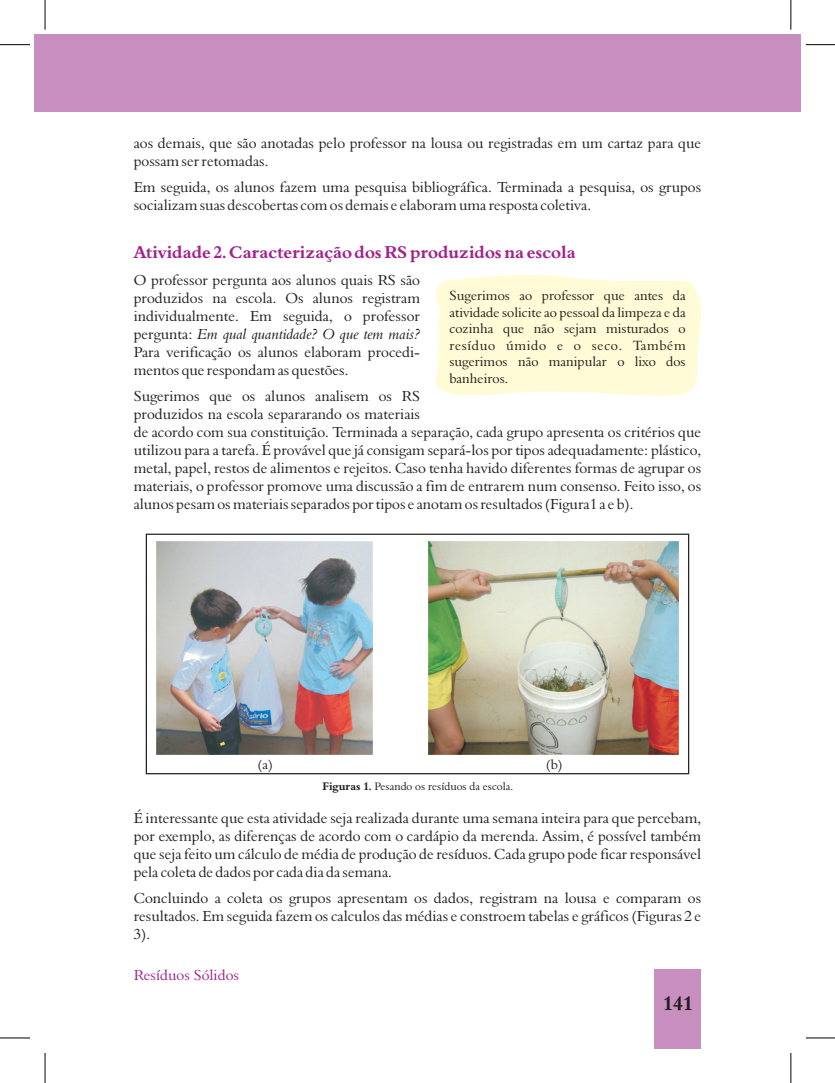
<style>
.page{position:relative;width:835px;height:1083px;background:#fff}
.page>*{position:absolute;margin:0;border:0;box-sizing:border-box;transform-origin:0 0}
.t1{font:20px "Aldine 401 BT Roman A,Bold";color:#231f20}
.t2{font:17.5px "Aldine 401 BT Roman A,Bold";color:#a2238e}
.t3{font:15px/18px "Aldine 401 BT Roman A";color:#231f20}
.t4{font:15px "Aldine 401 BT Roman A,Italic";color:#231f20}
.t5{font:15px "Aldine 401 BT Roman A";color:#a2238e}
.t6{font:13.75px/16.5px "Aldine 401 BT Roman A";color:#231f20;text-align:justify}
.t7{font:11.25px "Aldine 401 BT Roman A";color:#231f20}
.s1{font-family:"Aldine 401 BT Roman A"}
.s2{font-family:"Aldine 401 BT Roman A,Bold"}
</style>
<div class="page">
<div style="left:34px;top:34px;width:766px;height:78px;background:#c78ebf"></div>
<div style="left:654px;top:968px;width:47px;height:80px;background:#c78ebf"></div>
<svg style="left:435px;top:275px;width:267px;height:121px;background:#fffbd9"></svg>
<img style="left:428px;top:541px;width:249px;height:213px">
<img style="left:157px;top:541px;width:215px;height:213px">
<div style="left:146px;top:533px;width:543px;height:241px;border:1px solid #231f20"></div>
<hr style="left:0;top:1037px;width:30px;height:1px;background:#000">
<hr style="left:45px;top:1052px;width:1px;height:30px;background:#000">
<hr style="left:0;top:44px;width:30px;height:1px;background:#000">
<hr style="left:45px;top:0;width:1px;height:30px;background:#000">
<svg style="left:805px;top:44px;width:29px;height:1px"></svg>
<hr style="left:790px;top:0;width:1px;height:30px;background:#000">
<svg style="left:805px;top:1037px;width:29px;height:1px"></svg>
<hr style="left:790px;top:1052px;width:1px;height:30px;background:#000">
<p class="t3" style="left:134px;top:135px;width:568px">aos demais, que são anotadas pelo professor na lousa ou registradas em um cartaz para que possam ser retomadas.</p>
<p class="t3" style="left:134px;top:179px;width:568px">Em seguida, os alunos fazem uma pesquisa bibliográfica. Terminada a pesquisa, os grupos socializam suas descobertas com os demais e elaboram uma resposta coletiva.</p>
<p class="t2" style="left:134px;top:244px;width:443px">Atividade 2. Caracterização dos RS produzidos na escola</p>
<p class="t6" style="left:449px;top:288px;width:238px">Sugerimos ao professor que antes da atividade solicite ao pessoal da limpeza e da cozinha que não sejam misturados o resíduo úmido e o seco. Também sugerimos não manipular o lixo dos banheiros.</p>
<p class="t3" style="left:134px;top:272px;width:288px;text-align:justify">O professor pergunta aos alunos quais RS são produzidos na escola. Os alunos registram individualmente. Em seguida, o professor</p>
<p class="t4" style="left:134px;top:327px;width:288px"><span class="s1">pergunta:</span> Em qual quantidade? O que tem mais?</p>
<p class="t3" style="left:134px;top:344px;width:288px">Para verificação os alunos elaboram procedi&shy;mentos que respondam as questões.</p>
<p class="t3" style="left:134px;top:388px;width:568px">Sugerimos que os alunos analisem os RS<br>produzidos na escola separarando os materiais<br>de acordo com sua constituição. Terminada a separação, cada grupo apresenta os critérios que utilizou para a tarefa. É provável que já consigam separá-los por tipos adequadamente: plástico, metal, papel, restos de alimentos e rejeitos. Caso tenha havido diferentes formas de agrupar os materiais, o professor promove uma discussão a fim de entrarem num consenso. Feito isso, os alunos pesam os materiais separados por tipos e anotam os resultados (Figura1 a e b).</p>
<p class="t6" style="left:257px;top:756px;width:17px">(a)</p>
<p class="t6" style="left:545px;top:756px;width:18px">(b)</p>
<p class="t3" style="left:134px;top:810px;width:568px;text-align:justify">É interessante que esta atividade seja realizada durante uma semana inteira para que percebam, por exemplo, as diferenças de acordo com o cardápio da merenda. Assim, é possível também que seja feito um cálculo de média de produção de resíduos. Cada grupo pode ficar responsável pela coleta de dados por cada dia da semana.</p>
<p class="t3" style="left:134px;top:890px;width:568px;text-align:justify">Concluindo a coleta os grupos apresentam os dados, registram na lousa e comparam os resultados. Em seguida fazem os calculos das médias e constroem tabelas e gráficos (Figuras 2 e 3).</p>
<p class="t7" style="left:322px;top:781px;width:192px"><span class="s2">Figuras 1.</span> Pesando os resíduos da escola.</p>
<p class="t5" style="left:134px;top:968px;width:107px">Resíduos Sólidos</p>
<h1 class="t1" style="left:663px;top:994px;width:31px">141</h1>
</div>
